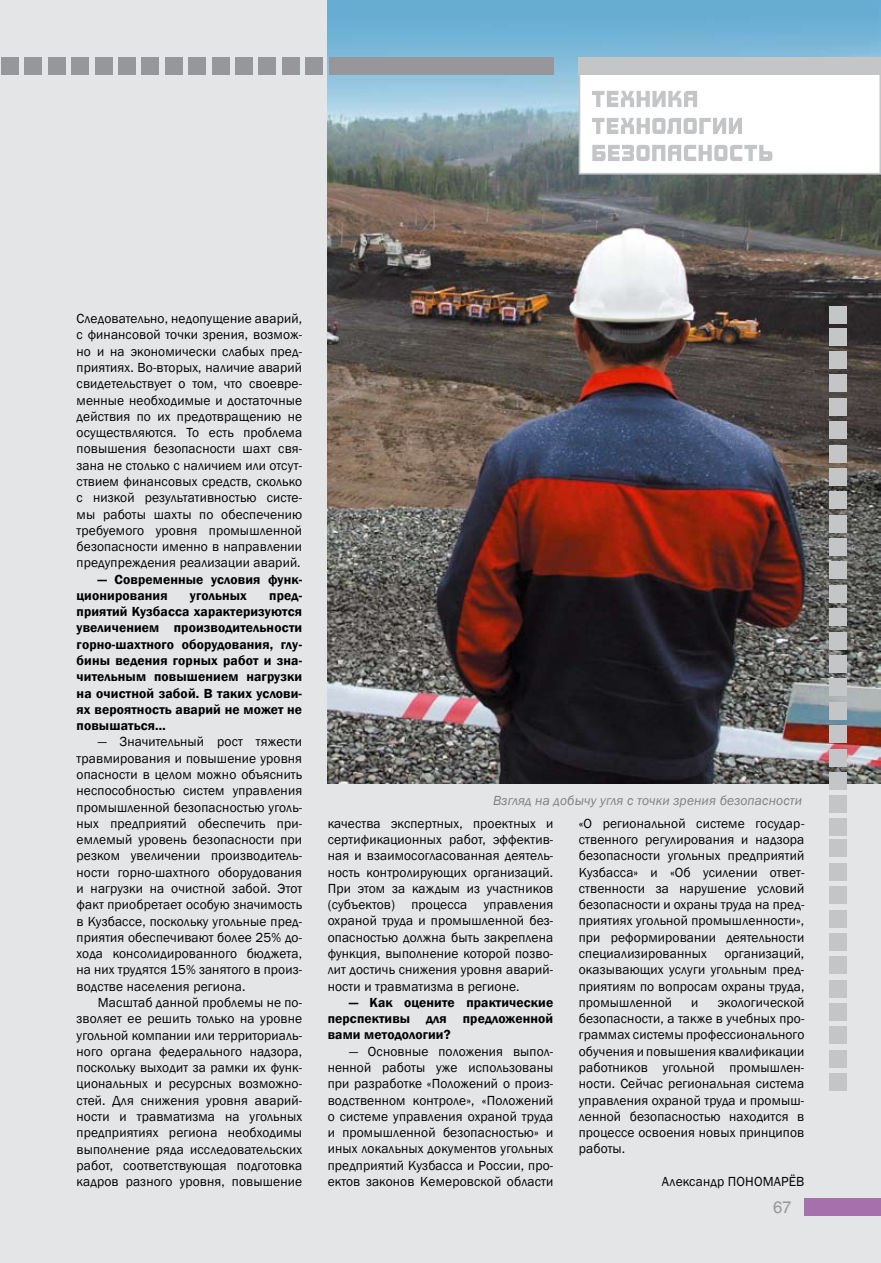
<style>
.page{position:relative;width:881px;height:1263px;background:#fff}
.page>*{position:absolute;margin:0;border:0;box-sizing:border-box;transform-origin:0 0}
.t1{font:16.5px "Helios";color:#97979b}
.t2{font:13.5px/16.4px "Franklin Gothic";letter-spacing:.01em;color:#000;text-align:justify}
.t3{font:600 13.5px/16.4px "Franklin Gothic";letter-spacing:.01em;color:#000;text-align:justify}
.t4{font:italic 13.5px "Franklin Gothic";letter-spacing:.01em;color:#818084}
</style>
<div class="page">
<div style="left:0;top:0;width:880px;height:1263px;background:#e3e5e6"></div>
<img style="left:327px;top:0;width:553px;height:783px">
<div style="left:829px;top:1074px;width:17px;height:17px;background:#c3c5c7"></div>
<div style="left:829px;top:1050px;width:17px;height:17px;background:#c3c5c7"></div>
<div style="left:829px;top:1027px;width:17px;height:17px;background:#c3c5c7"></div>
<div style="left:829px;top:1003px;width:17px;height:17px;background:#c3c5c7"></div>
<div style="left:829px;top:980px;width:17px;height:17px;background:#c3c5c7"></div>
<div style="left:829px;top:957px;width:17px;height:17px;background:#c3c5c7"></div>
<div style="left:829px;top:933px;width:17px;height:17px;background:#c3c5c7"></div>
<div style="left:829px;top:910px;width:17px;height:17px;background:#c3c5c7"></div>
<div style="left:829px;top:887px;width:17px;height:17px;background:#c3c5c7"></div>
<div style="left:829px;top:863px;width:17px;height:17px;background:#c3c5c7"></div>
<div style="left:829px;top:840px;width:17px;height:17px;background:#c3c5c7"></div>
<div style="left:829px;top:819px;width:17px;height:17px;background:#c3c5c7"></div>
<div style="left:829px;top:632px;width:17px;height:17px;background:#c3c5c7"></div>
<div style="left:829px;top:655px;width:17px;height:17px;background:#c3c5c7"></div>
<div style="left:829px;top:679px;width:17px;height:17px;background:#c3c5c7"></div>
<div style="left:829px;top:702px;width:17px;height:17px;background:#c3c5c7"></div>
<div style="left:829px;top:726px;width:17px;height:17px;background:#c3c5c7"></div>
<div style="left:829px;top:749px;width:17px;height:17px;background:#c3c5c7"></div>
<div style="left:829px;top:772px;width:17px;height:17px;background:#c3c5c7"></div>
<div style="left:829px;top:796px;width:17px;height:17px;background:#c3c5c7"></div>
<div style="left:829px;top:609px;width:17px;height:17px;background:#c3c5c7"></div>
<div style="left:829px;top:585px;width:17px;height:17px;background:#c3c5c7"></div>
<div style="left:829px;top:562px;width:17px;height:17px;background:#c3c5c7"></div>
<div style="left:829px;top:539px;width:17px;height:17px;background:#c3c5c7"></div>
<div style="left:829px;top:515px;width:17px;height:17px;background:#c3c5c7"></div>
<div style="left:829px;top:492px;width:17px;height:17px;background:#c3c5c7"></div>
<div style="left:829px;top:468px;width:17px;height:17px;background:#c3c5c7"></div>
<div style="left:829px;top:445px;width:17px;height:17px;background:#c3c5c7"></div>
<div style="left:829px;top:422px;width:17px;height:17px;background:#c3c5c7"></div>
<div style="left:829px;top:398px;width:17px;height:17px;background:#c3c5c7"></div>
<div style="left:829px;top:375px;width:17px;height:17px;background:#c3c5c7"></div>
<div style="left:829px;top:351px;width:17px;height:17px;background:#c3c5c7"></div>
<div style="left:829px;top:328px;width:17px;height:17px;background:#c3c5c7"></div>
<div style="left:829px;top:307px;width:17px;height:17px;background:#c3c5c7"></div>
<div style="left:579px;top:58px;width:300px;height:116px;background:#fff"></div>
<div style="left:578px;top:57px;width:302px;height:117px;border:2px solid #c3c5c7"></div>
<div style="left:329px;top:58px;width:224px;height:17px;background:#97979b"></div>
<div style="left:1px;top:58px;width:17px;height:17px;background:#97979b"></div>
<div style="left:578px;top:58px;width:302px;height:17px;background:#c3c5c7"></div>
<svg style="left:592px;top:145px;width:180px;height:16px"></svg>
<svg style="left:592px;top:118px;width:149px;height:16px"></svg>
<svg style="left:592px;top:91px;width:105px;height:16px"></svg>
<div style="left:804px;top:1198px;width:76px;height:17px;background:#a670ad"></div>
<div style="left:25px;top:58px;width:17px;height:17px;background:#97979b"></div>
<div style="left:48px;top:58px;width:17px;height:17px;background:#97979b"></div>
<div style="left:72px;top:58px;width:17px;height:17px;background:#97979b"></div>
<div style="left:95px;top:58px;width:17px;height:17px;background:#97979b"></div>
<div style="left:118px;top:58px;width:17px;height:17px;background:#97979b"></div>
<div style="left:142px;top:58px;width:17px;height:17px;background:#97979b"></div>
<div style="left:165px;top:58px;width:17px;height:17px;background:#97979b"></div>
<div style="left:188px;top:58px;width:17px;height:17px;background:#97979b"></div>
<div style="left:212px;top:58px;width:17px;height:17px;background:#97979b"></div>
<div style="left:235px;top:58px;width:17px;height:17px;background:#97979b"></div>
<div style="left:259px;top:58px;width:17px;height:17px;background:#97979b"></div>
<div style="left:282px;top:58px;width:17px;height:17px;background:#97979b"></div>
<div style="left:305px;top:58px;width:17px;height:17px;background:#97979b"></div>
<p class="t2" style="left:77px;top:311px;width:227px">Следовательно, недопущение аварий, с финансовой точки зрения, возмож&shy;но и на экономически слабых пред&shy;приятиях. Во-вторых, наличие аварий свидетельствует о том, что своевре&shy;менные необходимые и достаточные действия по их предотвращению не осуществляются. То есть проблема повышения безопасности шахт свя&shy;зана не столько с наличием или отсут&shy;ствием финансовых средств, сколько с низкой результативностью систе&shy;мы работы шахты по обеспечению требуемого уровня промышленной безопасности именно в направлении предупреждения реализации аварий.</p>
<p class="t3" style="left:77px;top:571px;width:227px;text-indent:21px">— Современные условия функ&shy;ционирования</p>
<p class="t3" style="left:77px;top:587px;width:227px;text-indent:193px">пред&shy;приятий Кузбасса характеризуются увеличением производительности горно-шахтного оборудования, глу&shy;бины ведения горных работ и зна&shy;чительным повышением нагрузки на очистной забой. В таких услови&shy;ях вероятность аварий не может не повышаться…</p>
<p class="t2" style="left:77px;top:734px;width:227px;text-indent:21px">— Значительный рост тяжести травмирования и повышение уровня опасности в целом можно объяснить неспособностью систем управления промышленной безопасностью уголь&shy;ных предприятий обеспечить при&shy;емлемый уровень безопасности при резком увеличении производитель&shy;ности горно-шахтного оборудования и нагрузки на очистной забой. Этот факт приобретает особую значимость в Кузбассе, поскольку угольные пред&shy;приятия обеспечивают более 25% до&shy;хода консолидированного бюджета, на них трудятся 15% занятого в произ&shy;водстве населения региона.</p>
<p class="t2" style="left:77px;top:994px;width:227px;text-indent:21px">Масштаб данной проблемы не по&shy;зволяет ее решить только на уровне угольной компании или территориаль&shy;ного органа федерального надзора, поскольку выходит за рамки их функ&shy;циональных и ресурсных возможно&shy;стей. Для снижения уровня аварий&shy;ности и травматизма на угольных предприятиях региона необходимы выполнение ряда исследовательских работ, соответствующая подготовка кадров разного уровня, повышение</p>
<p class="t3" style="left:190px;top:587px;width:59px">угольных</p>
<p class="t4" style="left:493px;top:792px;width:310px">Взгляд на добычу угля с точки зрения безопасности</p>
<p class="t2" style="left:327px;top:815px;width:227px">качества экспертных, проектных и сертификационных работ, эффектив&shy;ная и взаимосогласованная деятель&shy;ность контролирующих организаций.<br>При этом за каждым из участников (субъектов) процесса управления охраной труда и промышленной без&shy;опасностью должна быть закреплена функция, выполнение которой позво&shy;лит достичь снижения уровня аварий&shy;ности и травматизма в регионе.</p>
<p class="t3" style="left:327px;top:994px;width:227px;text-indent:21px">— Как оцените практические перспективы для предложенной вами методологии?</p>
<p class="t2" style="left:327px;top:1043px;width:227px;text-indent:21px">— Основные положения выпол&shy;ненной работы уже использованы при разработке «Положений о произ&shy;водственном контроле», «Положений о системе управления охраной труда и промышленной безопасностью» и иных локальных документов угольных предприятий Кузбасса и России, про&shy;ектов законов Кемеровской области</p>
<p class="t2" style="left:578px;top:815px;width:227px">«О региональной системе государ&shy;ственного регулирования и надзора безопасности угольных предприятий Кузбасса» и «Об усилении ответ&shy;ственности за нарушение условий безопасности и охраны труда на пред&shy;приятиях угольной промышленности», при реформировании деятельности специализированных</p>
<p class="t2" style="left:578px;top:945px;width:227px;text-indent:145px">организаций, оказывающих услуги угольным пред&shy;приятиям по вопросам охраны труда, промышленной</p>
<p class="t2" style="left:578px;top:994px;width:227px;text-indent:139px">экологической безопасности, а также в учебных про&shy;граммах системы профессионального обучения и повышения квалификации работников угольной промышлен&shy;ности. Сейчас региональная система управления охраной труда и промыш&shy;ленной безопасностью находится в процессе освоения новых принципов работы.</p>
<p class="t2" style="left:661px;top:1173px;width:144px">Александр ПОНОМАРёВ</p>
<p class="t2" style="left:691px;top:994px;width:9px">и</p>
<p class="t1" style="left:772px;top:1197px;width:20px">67</p>
</div>
